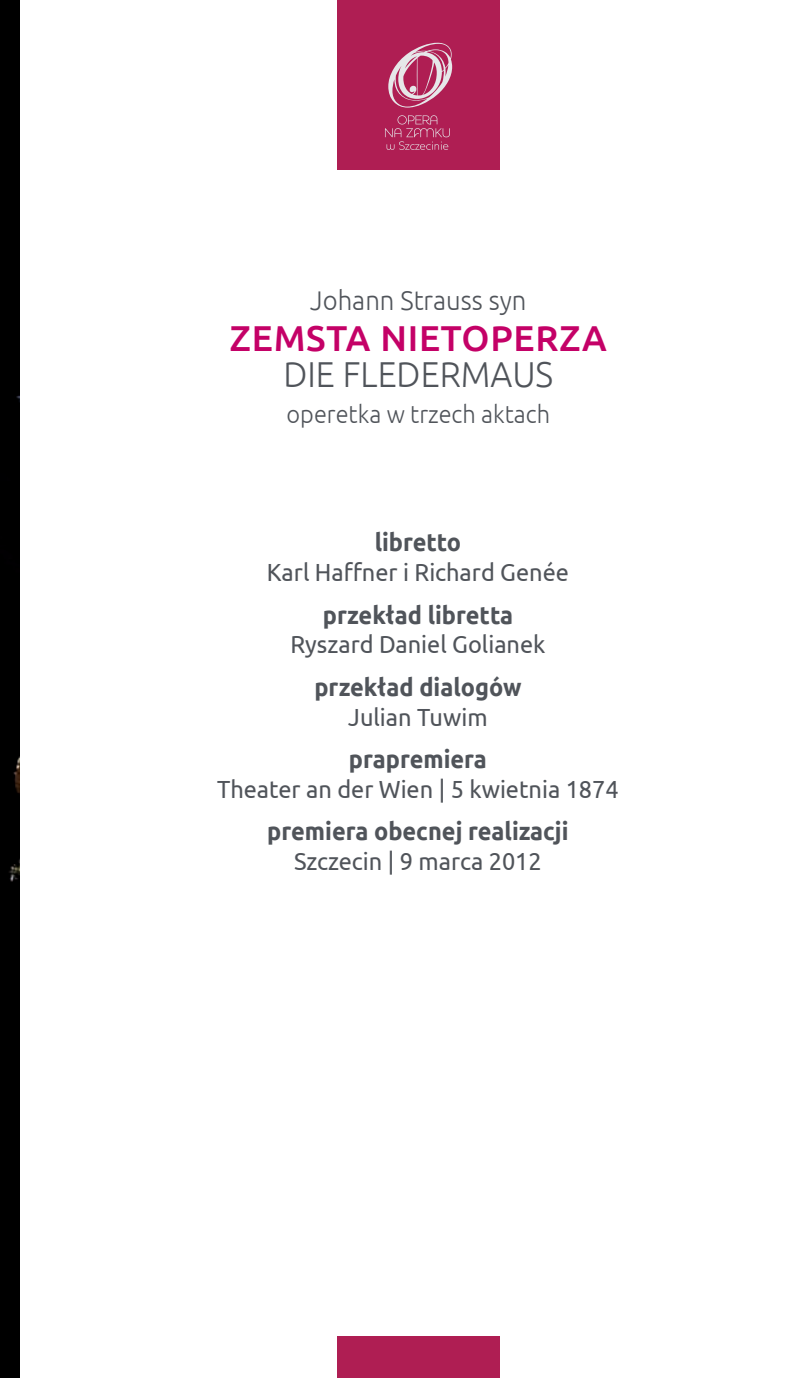
<style>
.page{position:relative;width:804px;height:1378px;background:#fff}
.page>*{position:absolute;margin:0;border:0;box-sizing:border-box;transform-origin:0 0}
.t1{font:500 36px "Ubuntu";letter-spacing:.02em;color:#c40167}
.t2{font:300 36px "Ubuntu";color:#50545a;scale:.95 1}
.t3{font:300 27px "Ubuntu";color:#50545a;scale:.95 1}
.t4{font:24.75px "Ubuntu";color:#50545a;scale:.95 1}
.t5{font:700 24.75px "Ubuntu";color:#50545a;scale:.95 1}
.t6{font:300 24.75px "Ubuntu";color:#50545a;scale:.95 1}
</style>
<div class="page">
<div style="left:0;top:0;width:19px;height:1378px;background:#000"></div>
<div style="left:337px;top:1px;width:163px;height:169px;background:#af1e53"></div>
<svg style="left:388px;top:43px;width:64px;height:65px"></svg>
<svg style="left:385px;top:115px;width:65px;height:35px"></svg>
<div style="left:337px;top:1336px;width:163px;height:42px;background:#af1e53"></div>
<p class="t3" style="left:310px;top:284px;width:229px">Johann Strauss syn</p>
<h1 class="t1" style="left:230px;top:315px;width:378px">ZEMSTA NIETOPERZA</h1>
<h1 class="t2" style="left:283px;top:352px;width:285px">DIE FLEDERMAUS</h1>
<p class="t6" style="left:286px;top:399px;width:279px">operetka w trzech aktach</p>
<p class="t5" style="left:374px;top:528px;width:93px">libretto</p>
<p class="t4" style="left:267px;top:557px;width:319px">Karl Haffner i Richard Genée</p>
<p class="t5" style="left:323px;top:600px;width:202px">przekład libretta</p>
<p class="t4" style="left:290px;top:629px;width:270px">Ryszard Daniel Golianek</p>
<p class="t5" style="left:314px;top:672px;width:219px">przekład dialogów</p>
<p class="t4" style="left:348px;top:702px;width:148px">Julian Tuwim</p>
<p class="t5" style="left:349px;top:744px;width:147px">prapremiera</p>
<p class="t4" style="left:217px;top:774px;width:424px">Theater an der Wien | 5 kwietnia 1874</p>
<p class="t5" style="left:267px;top:816px;width:318px">premiera obecnej realizacji</p>
<p class="t4" style="left:294px;top:846px;width:262px">Szczecin | 9 marca 2012</p>
</div>
